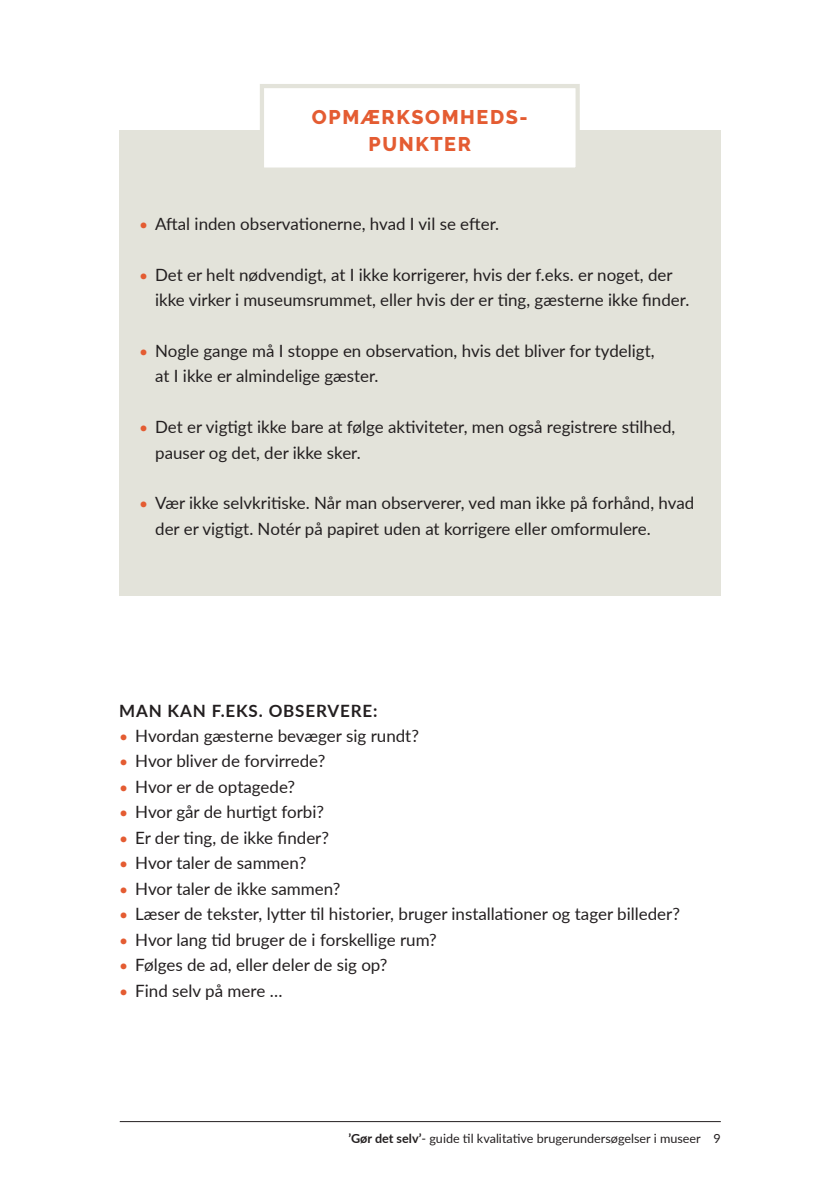
<style>
.page{position:relative;width:840px;height:1191px;background:#fff}
.page>*{position:absolute;margin:0;border:0;box-sizing:border-box;transform-origin:0 0}
.Paragraph_Style_4{font:800 19.8px "Raleway";letter-spacing:.08em;color:#e45c32}
.t1{font:17px/25.4px "Lato";color:#231f20}
.Paragraph_Style_4-2{font:700 17px "Lato";letter-spacing:.05em;color:#231f20}
.t2{font:12.6px "Lato";color:#231f20}
.s1{font-size:15.6px;color:#e45c32}
.s2{font-weight:700}
</style>
<div class="page">
<div style="left:119px;top:130px;width:601px;height:465px;background:#e3e3da"></div>
<hr style="left:120px;top:1121px;width:600px;height:1px;background:#231f20">
<div style="left:262px;top:86px;width:315px;height:84px;background:#fff"></div>
<div style="left:260px;top:84px;width:319px;height:88px;border:4px solid #e3e3da"></div>
<p class="Paragraph_Style_4" style="left:312px;top:105px;width:217px">OPMÆRKSOMHEDS-</p>
<p class="Paragraph_Style_4" style="left:368px;top:132px;width:104px">PUNKTER</p>
<p class="t1" style="left:139px;top:210px;width:361px"><span class="s1">•</span> Aftal inden observationerne, hvad I vil se efter.</p>
<p class="t1" style="left:155px;top:261px;width:535px;text-indent:-16px"><span class="s1">•</span> Det er helt nødvendigt, at I ikke korrigerer, hvis der f.eks. er noget, der ikke virker i museumsrummet, eller hvis der er ting, gæsterne ikke finder.</p>
<p class="t1" style="left:155px;top:337px;width:500px;text-indent:-16px"><span class="s1">•</span> Nogle gange må I stoppe en observation, hvis det bliver for tydeligt, at I ikke er almindelige gæster.</p>
<p class="t1" style="left:155px;top:413px;width:521px;text-indent:-16px"><span class="s1">•</span> Det er vigtigt ikke bare at følge aktiviteter, men også registrere stilhed, pauser og det, der ikke sker.</p>
<p class="t1" style="left:155px;top:490px;width:540px;text-indent:-16px"><span class="s1">•</span> Vær ikke selvkritiske. Når man observerer, ved man ikke på forhånd, hvad der er vigtigt. Notér på papiret uden at korrigere eller omformulere.</p>
<p class="Paragraph_Style_4-2" style="left:119px;top:698px;width:259px">MAN KAN F.EKS. OBSERVERE:</p>
<p class="t1" style="left:119px;top:722px;width:301px"><span class="s1">•</span> Hvordan gæsterne bevæger sig rundt?</p>
<p class="t1" style="left:119px;top:748px;width:208px"><span class="s1">•</span> Hvor bliver de forvirrede?</p>
<p class="t1" style="left:119px;top:773px;width:177px"><span class="s1">•</span> Hvor er de optagede?</p>
<p class="t1" style="left:119px;top:798px;width:206px"><span class="s1">•</span> Hvor går de hurtigt forbi?</p>
<p class="t1" style="left:119px;top:824px;width:211px"><span class="s1">•</span> Er der ting, de ikke finder?</p>
<p class="t1" style="left:119px;top:849px;width:188px"><span class="s1">•</span> Hvor taler de sammen?</p>
<p class="t1" style="left:119px;top:875px;width:222px"><span class="s1">•</span> Hvor taler de ikke sammen?</p>
<p class="t1" style="left:119px;top:900px;width:562px"><span class="s1">•</span> Læser de tekster, lytter til historier, bruger installationer og tager billeder?</p>
<p class="t1" style="left:119px;top:926px;width:319px"><span class="s1">•</span> Hvor lang tid bruger de i forskellige rum?</p>
<p class="t1" style="left:119px;top:951px;width:270px"><span class="s1">•</span> Følges de ad, eller deler de sig op?</p>
<p class="t1" style="left:119px;top:977px;width:165px"><span class="s1">•</span> Find selv på mere …</p>
<p class="t2" style="left:348px;top:1129px;width:373px"><span class="s2">’Gør det selv’</span>- guide til kvalitative brugerundersøgelser i museer 9</p>
</div>
